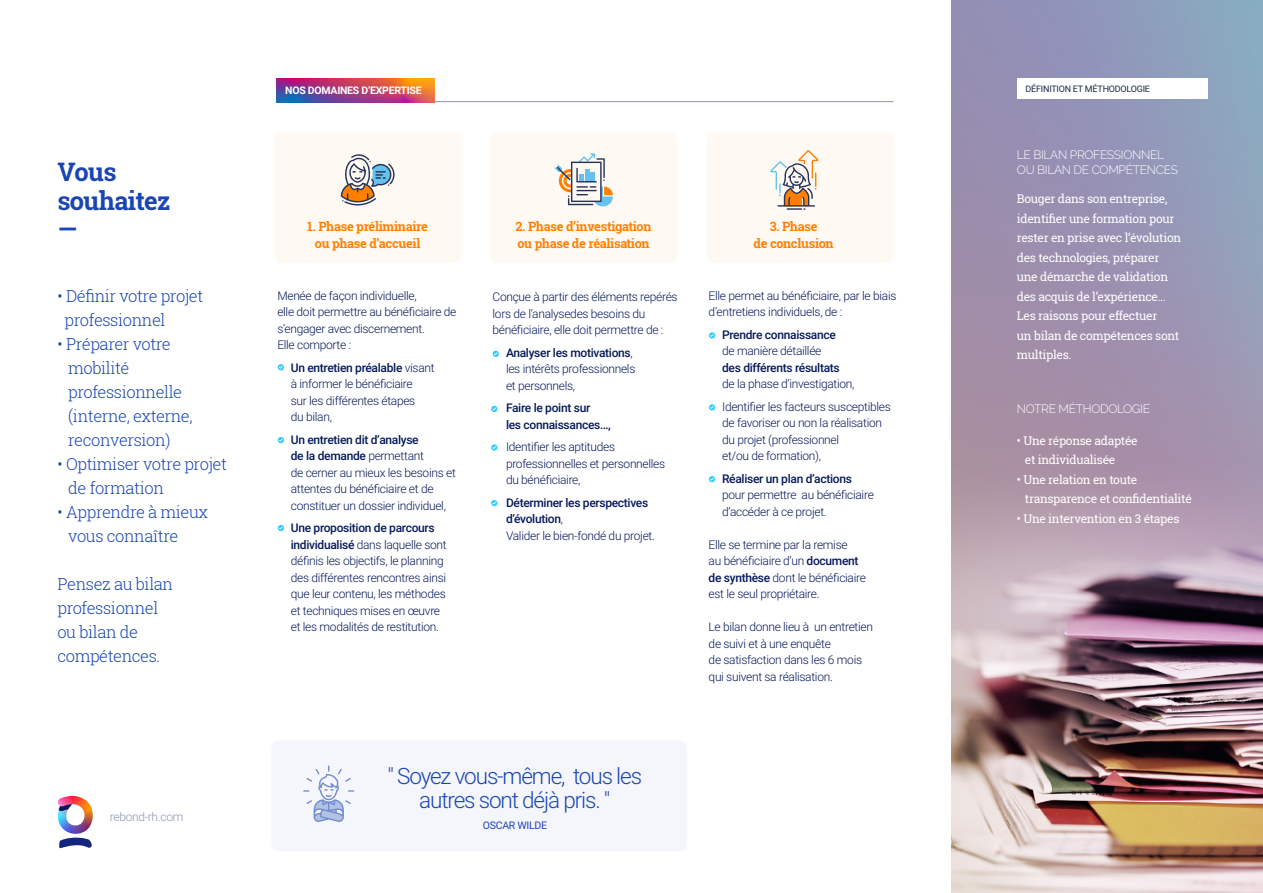
<style>
.page{position:relative;width:1263px;height:893px;background:#fff}
.page>*{position:absolute;margin:0;border:0;box-sizing:border-box;transform-origin:0 0}
.t1{font:700 25.5px/28.5px "Roboto Slab";letter-spacing:-.025em;color:#1b45b4}
.t2{font:300 22.5px/24px "Roboto";letter-spacing:-.05em;color:#1b45b4;text-align:center}
.t3{font:300 16.5px/24px "Roboto Slab";letter-spacing:-.025em;color:#1b45b4}
.t4{font:700 12.75px/16.5px "Roboto Slab";letter-spacing:-.025em;color:#ff8000;text-align:center}
.t5{font:300 12.15px/15px "Raleway";letter-spacing:-.025em;color:#fff}
.t6{font:300 12px/16.5px "Roboto";letter-spacing:-.025em;color:#06195d}
.t7{font:12px/19.5px "Roboto Slab";letter-spacing:-.025em;color:#fff}
.t8{font:500 12px/16.5px "Roboto";letter-spacing:-.025em;color:#06195d}
.t9{font:300 12px "Roboto";letter-spacing:-.025em;color:#8b94b5}
.t10{font:700 10.5px "Roboto";letter-spacing:-.025em;color:#fff}
.t11{font:10.5px "Roboto";letter-spacing:-.025em;color:#1b45b4}
.t12{font:9px "Roboto";letter-spacing:-.025em;color:#192a49}
.s1{font-weight:500}
.s2{font-weight:300}
</style>
<div class="page">
<div style="left:274px;top:132px;width:187px;height:131px;background:#fff9f3;border-radius:8px"></div>
<div style="left:490px;top:132px;width:187px;height:131px;background:#fff9f3;border-radius:8px"></div>
<div style="left:707px;top:132px;width:187px;height:131px;background:#fff9f3;border-radius:8px"></div>
<hr style="left:277px;top:101px;width:616px;height:1px;background:#8b94b5">
<svg style="left:277px;top:79px;width:157px;height:23px;background:#a84b6f"></svg>
<img style="left:951px;top:1px;width:312px;height:892px">
<svg style="left:278px;top:364px;width:6px;height:6px"></svg>
<svg style="left:278px;top:437px;width:6px;height:6px"></svg>
<svg style="left:278px;top:525px;width:6px;height:6px"></svg>
<svg style="left:492px;top:350px;width:7px;height:7px"></svg>
<svg style="left:491px;top:406px;width:7px;height:6px"></svg>
<svg style="left:491px;top:444px;width:7px;height:7px"></svg>
<svg style="left:491px;top:500px;width:7px;height:6px"></svg>
<svg style="left:709px;top:332px;width:6px;height:7px"></svg>
<svg style="left:709px;top:404px;width:6px;height:7px"></svg>
<svg style="left:709px;top:476px;width:6px;height:6px"></svg>
<div style="left:1017px;top:79px;width:190px;height:20px;background:#fff"></div>
<img style="left:57px;top:796px;width:36px;height:52px">
<svg style="left:770px;top:150px;width:48px;height:60px"></svg>
<svg style="left:340px;top:154px;width:55px;height:52px"></svg>
<svg style="left:554px;top:153px;width:59px;height:54px"></svg>
<div style="left:271px;top:740px;width:416px;height:111px;background:#f4f6fb;border-radius:8px"></div>
<svg style="left:303px;top:765px;width:51px;height:57px"></svg>
<h1 class="t1" style="left:57px;top:158px;width:115px">Vous souhaitez —</h1>
<h3 class="t3" style="left:65px;top:284px;width:140px;text-indent:-7px">• Définir votre projet professionnel</h3>
<h3 class="t3" style="left:68px;top:332px;width:126px;text-indent:-11px">• Préparer votre mobilité professionnelle (interne, externe, reconversion)</h3>
<h3 class="t3" style="left:68px;top:452px;width:160px;text-indent:-11px">• Optimiser votre projet de formation</h3>
<h3 class="t3" style="left:68px;top:500px;width:141px;text-indent:-11px">• Apprendre à mieux vous connaître</h3>
<h3 class="t3" style="left:57px;top:572px;width:117px">Pensez au bilan professionnel ou bilan de compétences.</h3>
<p class="t9" style="left:110px;top:809px;width:75px">rebond-rh.com</p>
<p class="t10" style="left:285px;top:83px;width:138px">NOS DOMAINES D’EXPERTISE</p>
<p class="t12" style="left:1025px;top:83px;width:126px">DÉFINITION ET MÉTHODOLOGIE</p>
<p class="t4" style="left:307px;top:218px;width:122px">1. Phase préliminaire ou phase d’accueil</p>
<p class="t4" style="left:516px;top:218px;width:137px;text-align:left">2. Phase d’investigation ou phase de réalisation</p>
<p class="t4" style="left:753px;top:218px;width:82px">3. Phase<br>de conclusion</p>
<p class="t6" style="left:277px;top:287px;width:181px">Menée de façon individuelle,<br>elle doit permettre au bénéficiaire de s’engager avec discernement.<br>Elle comporte :</p>
<p class="t6" style="left:291px;top:359px;width:145px"><span class="s1">Un entretien préalable</span> visant à informer le bénéficiaire<br>sur les différentes étapes<br>du bilan,</p>
<p class="t6" style="left:291px;top:431px;width:166px"><span class="s1">Un entretien dit d’analyse<br>de la demande</span> permettant<br>de cerner au mieux les besoins et attentes du bénéficiaire et de constituer un dossier individuel,</p>
<p class="t6" style="left:291px;top:519px;width:157px"><span class="s1">Une proposition de parcours individualisé</span> dans laquelle sont définis les objectifs, le planning des différentes rencontres ainsi que leur contenu, les méthodes et techniques mises en œuvre et les modalités de restitution.</p>
<p class="t6" style="left:492px;top:288px;width:187px">Conçue à partir des éléments repérés lors de l’analysedes besoins du bénéficiaire, elle doit permettre de :</p>
<p class="t6" style="left:506px;top:344px;width:131px"><span class="s1">Analyser les motivations</span>, les intérêts professionnels et personnels,</p>
<p class="t8" style="left:506px;top:399px;width:106px">Faire le point sur<br>les connaissances…,</p>
<p class="t6" style="left:506px;top:438px;width:161px">Identifier les aptitudes professionnelles et personnelles du bénéficiaire,</p>
<p class="t8" style="left:506px;top:494px;width:151px">Déterminer les perspectives d’évolution<span class="s2">,<br>Valider le bien-fondé du projet.</span></p>
<p class="t6" style="left:709px;top:287px;width:189px">Elle permet au bénéficiaire, par le biais d’entretiens individuels, de :</p>
<p class="t8" style="left:722px;top:326px;width:115px">Prendre connaissance</p>
<p class="t6" style="left:722px;top:342px;width:101px">de manière détaillée</p>
<p class="t8" style="left:722px;top:359px;width:119px">des différents résultats</p>
<p class="t6" style="left:722px;top:372px;width:170px;line-height:22.5px">de la phase d’investigation,<br>Identifier les facteurs susceptibles</p>
<p class="t6" style="left:722px;top:414px;width:161px">de favoriser ou non la réalisation du projet (professionnel<br>et/ou de formation),</p>
<p class="t8" style="left:722px;top:470px;width:131px">Réaliser un plan d’actions</p>
<p class="t6" style="left:722px;top:486px;width:153px">pour permettre au bénéficiaire d’accéder à ce projet.</p>
<p class="t6" style="left:709px;top:536px;width:159px">Elle se termine par la remise<br>au bénéficiaire d’un <span class="s1">document de synthèse</span> dont le bénéficiaire est le seul propriétaire.</p>
<p class="t6" style="left:709px;top:618px;width:166px">Le bilan donne lieu à un entretien de suivi et à une enquête<br>de satisfaction dans les 6 mois qui suivent sa réalisation.</p>
<h2 class="t2" style="left:387px;top:763px;width:256px">" Soyez vous-même, tous les autres sont déjà pris. "</h2>
<p class="t11" style="left:483px;top:818px;width:66px">OSCAR WILDE</p>
<p class="t5" style="left:1017px;top:147px;width:162px">LE BILAN PROFESSIONNEL<br>OU BILAN DE COMPÉTENCES</p>
<p class="t7" style="left:1017px;top:189px;width:166px">Bouger dans son entreprise, identifier une formation pour rester en prise avec l’évolution des technologies, préparer une démarche de validation des acquis de l’expérience...<br>Les raisons pour effectuer<br>un bilan de compétences sont multiples.</p>
<p class="t5" style="left:1017px;top:401px;width:135px">NOTRE MÉTHODOLOGIE</p>
<p class="t7" style="left:1025px;top:431px;width:114px;text-indent:-8px">• Une réponse adaptée et individualisée</p>
<p class="t7" style="left:1025px;top:470px;width:168px;text-indent:-8px">• Une relation en toute transparence et confidentialité</p>
<p class="t7" style="left:1017px;top:509px;width:164px">• Une intervention en 3 étapes</p>
</div>
